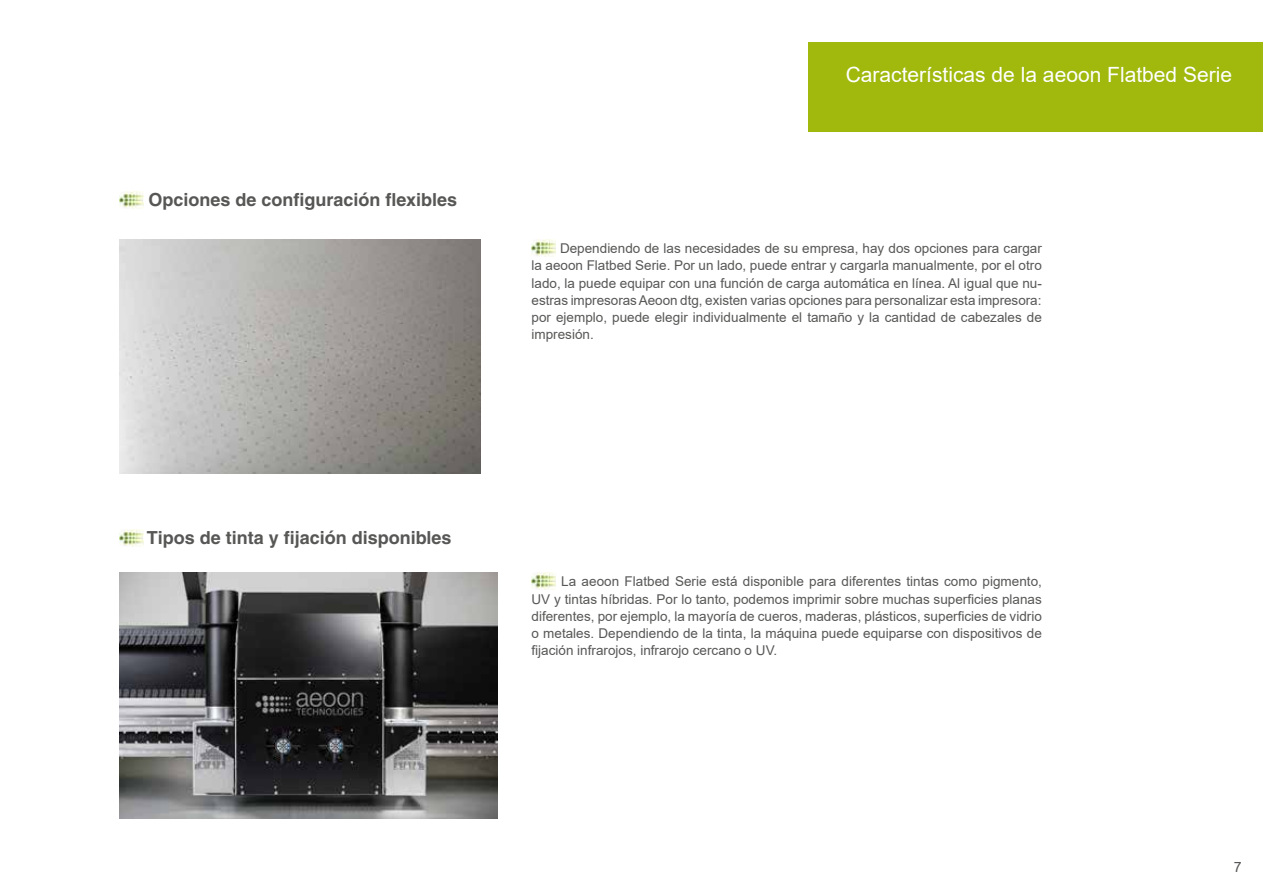
<style>
.page{position:relative;width:1263px;height:893px;background:#fff}
.page>*{position:absolute;margin:0;border:0;box-sizing:border-box;transform-origin:0 0}
.t1{font:21px "Arial";color:#fff}
.t2{font:700 18px "Helvetica LT Pro";color:#575756}
.t3{font:14.25px "Arial";color:#575756}
.t4{font:13.5px/17.2px "Arial";color:#575756;text-align:justify}
</style>
<div class="page">
<img style="left:531px;top:239px;width:25px;height:17px">
<img style="left:531px;top:572px;width:25px;height:18px">
<img style="left:119px;top:239px;width:361px;height:234px">
<img style="left:119px;top:572px;width:378px;height:247px">
<img style="left:119px;top:191px;width:24px;height:17px">
<img style="left:119px;top:529px;width:24px;height:17px">
<div style="left:808px;top:43px;width:455px;height:89px;background:#a0b90c"></div>
<h2 class="t2" style="left:148px;top:189px;width:310px">Opciones de configuración flexibles</h2>
<h1 class="t1" style="left:846px;top:60px;width:388px">Características de la aeoon Flatbed Serie</h1>
<p class="t4" style="left:531px;top:240px;width:512px;text-indent:28px">Dependiendo de las necesidades de su empresa, hay dos opciones para cargar la aeoon Flatbed Serie. Por un lado, puede entrar y cargarla manualmente, por el otro lado, la puede equipar con una función de carga automática en línea. Al igual que nu&shy;estras impresoras Aeoon dtg, existen varias opciones para personalizar esta impresora: por ejemplo, puede elegir individualmente el tamaño y la cantidad de cabezales de impresión.</p>
<h2 class="t2" style="left:147px;top:527px;width:306px">Tipos de tinta y fijación disponibles</h2>
<p class="t4" style="left:531px;top:573px;width:512px;text-indent:30px">La aeoon Flatbed Serie está disponible para diferentes tintas como pigmento, UV y tintas híbridas. Por lo tanto, podemos imprimir sobre muchas superficies planas diferentes, por ejemplo, la mayoría de cueros, maderas, plásticos, superficies de vidrio o metales. Dependiendo de la tinta, la máquina puede equiparse con dispositivos de fijación infrarojos, infrarojo cercano o UV.</p>
<p class="t3" style="left:1234px;top:857px;width:9px">7</p>
</div>
